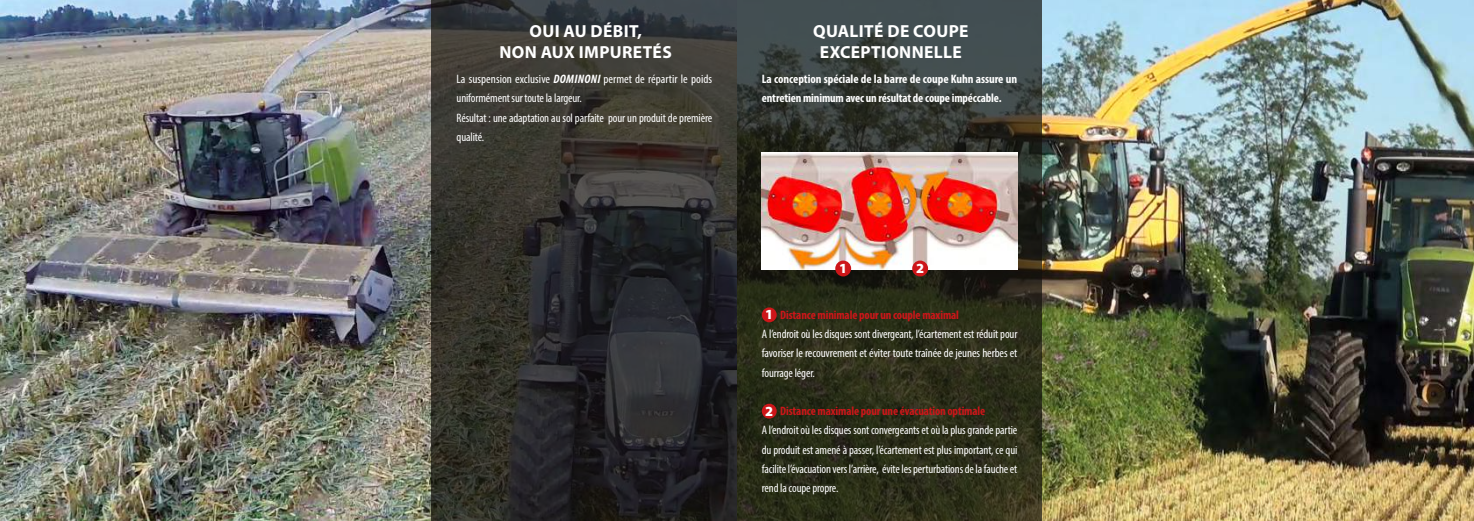
<style>
.page{position:relative;width:1474px;height:521px;background:#fff}
.page>*{position:absolute;margin:0;border:0;box-sizing:border-box;transform-origin:0 0}
.t1{font:700 17.5px/21px "Myriad Pro";letter-spacing:.02em;color:#fff;text-align:center}
.t2{font:900 14px "Myriad Pro";color:#fff}
.t3{font:condensed 12.25px/19.2px "Myriad Pro";letter-spacing:-.01em;color:#fff}
.t4{font:700 condensed 12.25px/19.2px "Myriad Pro";letter-spacing:-.01em;color:#fff}
.s1{font-weight:700;font-style:italic}
.s2{font-weight:900;font-stretch:normal;font-size:14px}
.s3{font-weight:700;color:#cd1619}
</style>
<div class="page">
<img style="left:0;top:0;width:1473px;height:521px">
<svg style="left:432px;top:0;width:610px;height:521px;background:#2f302a"></svg>
<div style="left:761px;top:307px;width:15px;height:15px;background:#cd1619;border-radius:50%"></div>
<div style="left:761px;top:404px;width:15px;height:14px;background:#cd1619;border-radius:50%"></div>
<img style="left:761px;top:152px;width:256px;height:118px">
<div style="left:835px;top:261px;width:16px;height:15px;background:#cd1619;border-radius:50%"></div>
<div style="left:912px;top:261px;width:16px;height:15px;background:#cd1619;border-radius:50%"></div>
<h1 class="t1" style="left:499px;top:20px;width:174px">OUI AU DÉBIT,<br>NON AUX IMPURETÉS</h1>
<h1 class="t1" style="left:813px;top:20px;width:157px">QUALITÉ DE COUPE<br>EXCEPTIONNELLE</h1>
<p class="t3" style="left:456px;top:69px;width:257px">La suspension exclusive <span class="s1">DOMINONI</span> permet de répartir le poids uniformément sur toute la largeur.<br>Résultat : une adaptation au sol parfaite pour un produit de première qualité.</p>
<p class="t4" style="left:761px;top:69px;width:257px">La conception spéciale de la barre de coupe Kuhn assure un entretien minimum avec un résultat de coupe impéccable.</p>
<p class="t2" style="left:839px;top:259px;width:10px">1</p>
<p class="t2" style="left:916px;top:259px;width:10px">2</p>
<p class="t3" style="left:761px;top:305px;width:257px"><span class="s2">1</span> <span class="s3">Distance minimale pour un couple maximal<br></span>A l’endroit où les disques sont divergeant, l’écartement est réduit pour favoriser le recouvrement et éviter toute traînée de jeunes herbes et fourrage léger.</p>
<p class="t3" style="left:761px;top:401px;width:257px"><span class="s2">2</span> <span class="s3">Distance maximale pour une évacuation optimale<br></span>A l’endroit où les disques sont convergeants et où la plus grande partie du produit est amené à passer, l’écartement est plus important, ce qui facilite l’évacuation vers l’arrière, évite les perturbations de la fauche et rend la coupe propre.</p>
</div>
